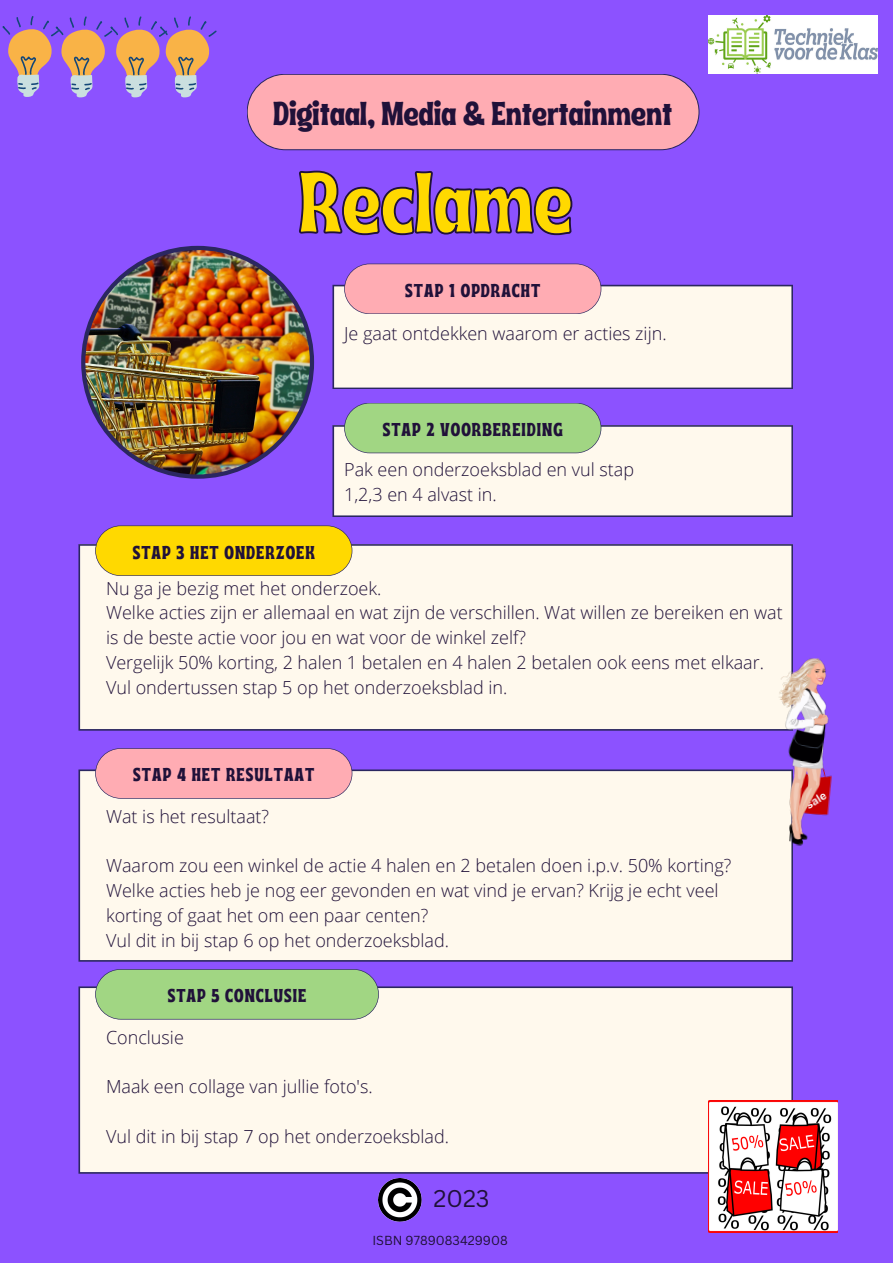
<style>
.page{position:relative;width:893px;height:1263px;background:#8c52ff}
.page>*{position:absolute;margin:0;border:0;box-sizing:border-box;transform-origin:0 0}
.t1{font:86.1px "Ayr Tropika Island Int";color:#ffd900}
.t2{font:33.08px "Ayr Tropika Island Int";color:#201139}
.t3{font:23.55px "Canva Sans";color:#201139}
.t4{font:18.6px "Ayr Tropika Island Int";letter-spacing:.055em;color:#201139}
.t5{font:300 18px/24.8px "Open Sans";color:#201139}
.t6{font:12.75px "Canva Sans";color:#201139}
</style>
<div class="page">
<div style="left:332px;top:285px;width:461px;height:104px;background:#fff9ed"></div>
<div style="left:78px;top:986px;width:715px;height:188px;background:#fff9ed"></div>
<div style="left:78px;top:769px;width:715px;height:193px;background:#fff9ed"></div>
<div style="left:78px;top:544px;width:715px;height:187px;background:#fff9ed"></div>
<svg style="left:95px;top:525px;width:257px;height:51px;background:#f5d00f"></svg>
<svg style="left:344px;top:264px;width:257px;height:50px;background:#f8a9b4"></svg>
<svg style="left:332px;top:403px;width:461px;height:114px;background:#d8dbd1"></svg>
<svg style="left:95px;top:748px;width:257px;height:51px;background:#f6a8b4"></svg>
<svg style="left:95px;top:969px;width:284px;height:50px;background:#a0d087"></svg>
<img style="left:81px;top:246px;width:233px;height:233px">
<svg style="left:299px;top:170px;width:274px;height:66px"></svg>
<div style="left:247px;top:74px;width:452px;height:76px;background:#ffacb3"></div>
<img style="left:709px;top:16px;width:168px;height:58px">
<img style="left:379px;top:1179px;width:43px;height:42px">
<svg style="left:2px;top:16px;width:215px;height:82px"></svg>
<img style="left:765px;top:655px;width:67px;height:193px">
<img style="left:709px;top:1100px;width:128px;height:132px">
<h4 class="t2" style="left:273px;top:82px;width:401px">Digitaal, Media &amp; Entertainment</h4>
<h1 class="t1" style="left:299px;top:121px;width:276px">Reclame</h1>
<p class="t4" style="left:405px;top:273px;width:137px">STAP 1 OPDRACHT</p>
<h5 class="t5" style="left:344px;top:321px;width:324px">Je gaat ontdekken waarom er acties zijn.</h5>
<p class="t4" style="left:383px;top:412px;width:182px">STAP 2 VOORBEREIDING</p>
<p class="t4" style="left:133px;top:535px;width:184px">STAP 3 HET ONDERZOEK</p>
<h5 class="t5" style="left:344px;top:457px;width:291px">Pak een onderzoeksblad en vul stap<br>1,2,3 en 4 alvast in.</h5>
<h5 class="t5" style="left:106px;top:575px;width:678px">Nu ga je bezig met het onderzoek.<br>Welke acties zijn er allemaal en wat zijn de verschillen. Wat willen ze bereiken en wat is de beste actie voor jou en wat voor de winkel zelf?<br>Vergelijk 50% korting, 2 halen 1 betalen en 4 halen 2 betalen ook eens met elkaar.<br>Vul ondertussen stap 5 op het onderzoeksblad in.</h5>
<p class="t4" style="left:133px;top:757px;width:182px">STAP 4 HET RESULTAAT</p>
<h4 class="t5" style="left:106px;top:803px;width:165px">Wat is het resultaat?</h4>
<h5 class="t5" style="left:106px;top:853px;width:627px">Waarom zou een winkel de actie 4 halen en 2 betalen doen i.p.v. 50% korting?<br>Welke acties heb je nog eer gevonden en wat vind je ervan? Krijg je echt veel korting of gaat het om een paar centen?<br>Vul dit in bij stap 6 op het onderzoeksblad.</h5>
<p class="t4" style="left:168px;top:978px;width:140px">STAP 5 CONCLUSIE</p>
<h5 class="t5" style="left:106px;top:1024px;width:79px">Conclusie</h5>
<p class="t5" style="left:106px;top:1074px;width:268px">Maak een collage van jullie foto's.</p>
<h4 class="t5" style="left:106px;top:1123px;width:344px">Vul dit in bij stap 7 op het onderzoeksblad.</h4>
<h5 class="t3" style="left:433px;top:1181px;width:57px">2023</h5>
<h5 class="t6" style="left:372px;top:1231px;width:137px">ISBN 9789083429908</h5>
</div>
